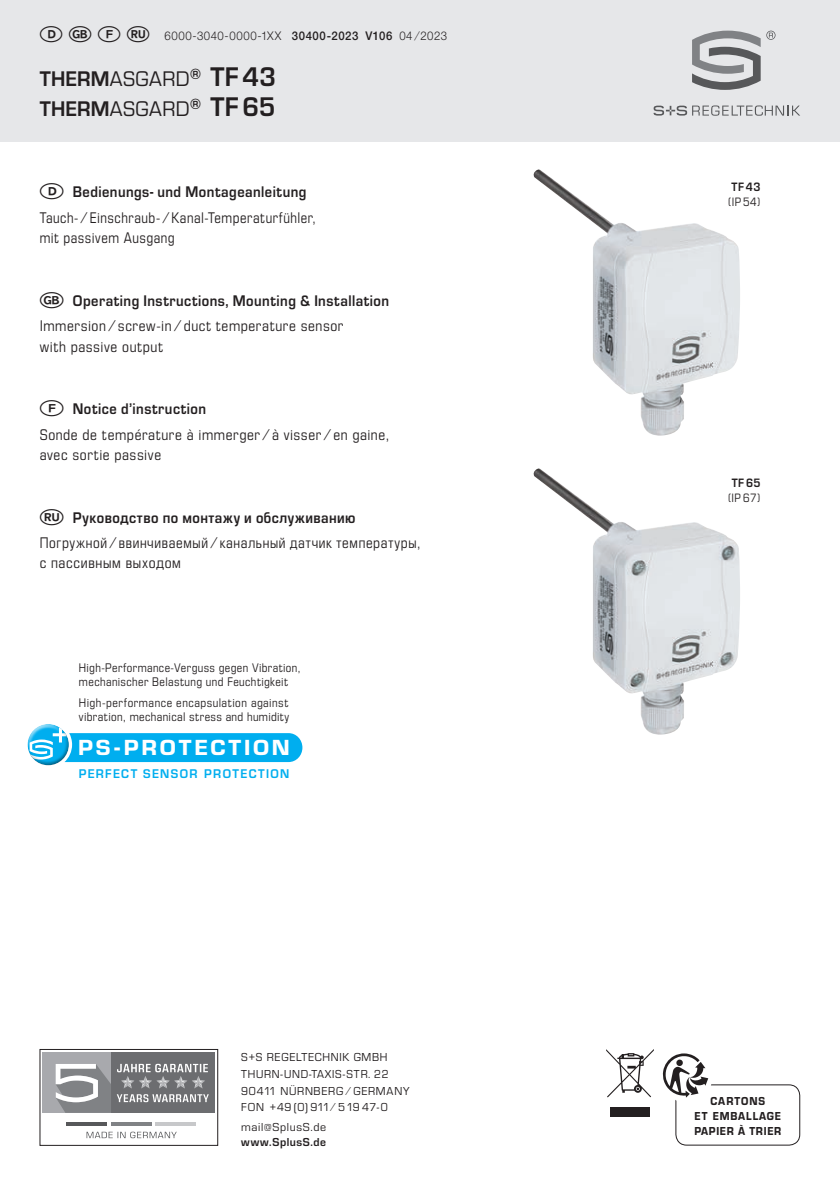
<style>
.page{position:relative;width:840px;height:1191px;background:#fff}
.page>*{position:absolute;margin:0;border:0;box-sizing:border-box;transform-origin:0 0}
.t1{font:24px "Laenderfont";color:#231f20;scale:.95 1}
.t2{font:800 22.6px "Eurostile OT";letter-spacing:.115em;color:#fff;scale:1.05 1}
.t3{font:22px/30px "Eurostile OT";letter-spacing:.02em;color:#231f20;scale:.95 1}
.t4{font:16px/20px "Eurostile OT Cond";letter-spacing:.035em;color:#231f20}
.t5{font:700 16px "Eurostile OT";letter-spacing:.035em;color:#231f20;scale:.9 1}
.t6{font:16px/20px "Eurostile OT Cond";letter-spacing:.035em;color:#231f20;scale:.95 1}
.t7{font:700 13.2px "Eurostile OT";letter-spacing:.11em;color:#00aeef;scale:.95 1}
.t8{font:13px/13.8px "Eurostile OT Cond";letter-spacing:.03em;color:#231f20}
.t9{font:12.6px "Eurostile OT Cond";letter-spacing:.035em;color:#231f20}
.t10{font:700 12.6px "Eurostile OT";letter-spacing:.04em;color:#231f20;scale:.9 1}
.t11{font:12px/16.8px "Eurostile OT";letter-spacing:.06em;color:#231f20;scale:.95 1}
.t12{font:300 12px "Helvetica Neue";letter-spacing:.045em;color:#231f20;scale:.95 1}
.t13{font:800 12px/15px "Eurostile OT";letter-spacing:.08em;color:#231f20;text-align:center;scale:.9 1}
.t14{font:12px "Eurostile OT";letter-spacing:.06em;color:#231f20}
.t15{font:700 12px "Eurostile OT";letter-spacing:.05em;color:#231f20}
.s1{font-weight:500}
.s2{font-weight:700}
.s3{font-weight:700;font-size:28px}
.s4{font-family:"Laenderfont";font-weight:400;font-size:24px}
</style>
<div class="page">
<div style="left:0;top:0;width:839px;height:142px;background:#e6e7e9"></div>
<div style="left:71px;top:733px;width:231px;height:29px;background:#00aeef"></div>
<div style="left:27px;top:722px;width:43px;height:34px;background:#fff;opacity:.6"></div>
<div style="left:27px;top:727px;width:44px;height:40px;background:#231f20;opacity:.6"></div>
<svg style="left:662px;top:1053px;width:138px;height:93px"></svg>
<div style="left:609px;top:1107px;width:40px;height:9px;background:#231f20"></div>
<svg style="left:606px;top:1049px;width:47px;height:48px"></svg>
<svg style="left:692px;top:31px;width:83px;height:59px"></svg>
<svg style="left:653px;top:105px;width:146px;height:11px"></svg>
<img style="left:533px;top:169px;width:206px;height:266px">
<img style="left:533px;top:468px;width:206px;height:266px">
<div style="left:111px;top:1052px;width:104px;height:60px;background:#6c6d70"></div>
<div style="left:43px;top:1052px;width:68px;height:60px;background:#a8a9ad"></div>
<svg style="left:67px;top:1122px;width:40px;height:3px"></svg>
<svg style="left:111px;top:1122px;width:40px;height:3px"></svg>
<svg style="left:155px;top:1122px;width:40px;height:3px"></svg>
<svg style="left:86px;top:1131px;width:91px;height:7px"></svg>
<svg style="left:117px;top:1094px;width:92px;height:8px"></svg>
<svg style="left:117px;top:1063px;width:91px;height:25px"></svg>
<svg style="left:56px;top:1064px;width:55px;height:48px;background:#a5a6a9"></svg>
<div style="left:40px;top:1049px;width:178px;height:96px;border:1px solid #231f20"></div>
<h1 class="t1" style="left:40px;top:20px;width:117px">D G F r</h1>
<p class="t12" style="left:164px;top:28px;width:298px">6000-3040-0000-1XX <span class="s1">30400-2023 V106</span> 04 ⁄ 2023</p>
<h3 class="t3" style="left:40px;top:64px;width:250px"><span class="s2">THERM</span>ASGARD<sup>®</sup> <span class="s3">TF43<br></span><span class="s2">THERM</span>ASGARD<sup>®</sup> <span class="s3">TF65</span></h3>
<p class="t5" style="left:40px;top:183px;width:298px"><span class="s4">D</span> Bedienungs- und Montageanleitung</p>
<p class="t6" style="left:40px;top:208px;width:292px">Tauch- ⁄ Einschraub- ⁄ Kanal-Temperaturfühler, mit passivem Ausgang</p>
<p class="t5" style="left:40px;top:292px;width:389px"><span class="s4">G</span> Operating Instructions, Mounting &amp; Installation</p>
<p class="t4" style="left:40px;top:316px;width:305px">Immersion ⁄ screw-in ⁄ duct temperature sensor with passive output</p>
<p class="t5" style="left:40px;top:400px;width:186px"><span class="s4">F</span> Notice d’instruction</p>
<p class="t4" style="left:40px;top:425px;width:351px">Sonde de température à immerger ⁄ à visser ⁄ en gaine, avec sortie passive</p>
<p class="t5" style="left:40px;top:508px;width:352px"><span class="s4">r</span> Руководство по монтажу и обслуживанию</p>
<p class="t4" style="left:40px;top:533px;width:382px">Погружной ⁄ ввинчиваемый ⁄ канальный датчик температуры, с пассивным выходом</p>
<p class="t8" style="left:79px;top:661px;width:223px">High-Performance-Verguss gegen Vibration, mechanischer Belastung und Feuchtigkeit</p>
<p class="t8" style="left:79px;top:696px;width:212px">High-performance encapsulation against vibration, mechanical stress and humidity</p>
<h2 class="t2" style="left:78px;top:735px;width:203px">PS-PROTECTION</h2>
<p class="t7" style="left:79px;top:766px;width:223px">PERFECT SENSOR PROTECTION</p>
<p class="t11" style="left:241px;top:1049px;width:179px">S+S REGELTECHNIK GMBH<br>THURN-UND-TAXIS-STR. 22<br>90411 NÜRNBERG ⁄ GERMANY<br>FON +49 (0) 911 ⁄ 519 47-0</p>
<p class="t14" style="left:241px;top:1120px;width:86px">mail@SplusS.de</p>
<p class="t15" style="left:241px;top:1135px;width:86px">www.SplusS.de</p>
<p class="t10" style="left:731px;top:180px;width:34px">TF 43</p>
<p class="t9" style="left:727px;top:195px;width:34px">(IP 54)</p>
<p class="t10" style="left:731px;top:476px;width:33px">TF 65</p>
<p class="t9" style="left:727px;top:491px;width:34px">(IP 67)</p>
<p class="t13" style="left:694px;top:1093px;width:98px">CARTONS<br>ET EMBALLAGE<br>PAPIER À TRIER</p>
</div>
